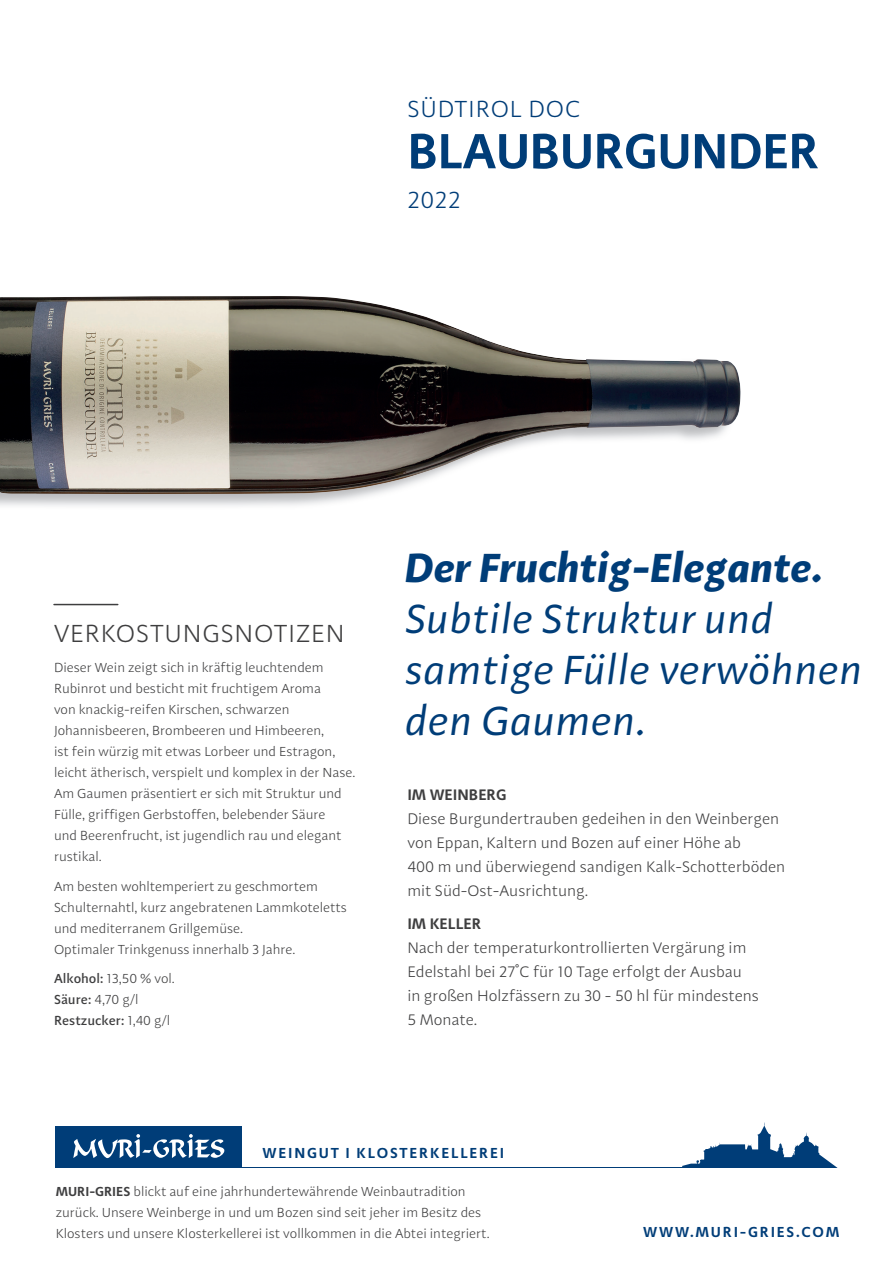
<style>
.page{position:relative;width:893px;height:1263px;background:#fff}
.page>*{position:absolute;margin:0;border:0;box-sizing:border-box;transform-origin:0 0}
.t1{font:600 51px "Adagio Sans";letter-spacing:-.01em;color:#003d78}
.t2{font:italic 42px/51px "Adagio Sans";color:#003d78}
.t3{font:italic 700 42px "Adagio Sans";color:#003d78}
.t4{font:300 25.5px "Adagio Sans";letter-spacing:.03em;color:#3e3e3f}
.t5{font:300 24px "Adagio Sans";letter-spacing:.03em;color:#003d78}
.t6{font:300 15.75px/24px "Adagio Sans";color:#3e3e3f}
.t7{font:600 15.75px "Adagio Sans";color:#3e3e3f}
.t8{font:600 15px "Adagio Sans";letter-spacing:.12em;color:#003d78}
.t9{font:300 13.5px/21px "Adagio Sans";color:#3e3e3f}
.t10{font:500 13.5px/21px "Adagio Sans";color:#3e3e3f}
.s1{font-weight:300}
.s2{font-weight:600}
</style>
<div class="page">
<svg style="left:682px;top:1122px;width:156px;height:46px"></svg>
<hr style="left:82px;top:1167px;width:746px;height:1px;background:#003d78">
<div style="left:56px;top:1127px;width:186px;height:41px;background:#003d78"></div>
<svg style="left:73px;top:1134px;width:151px;height:24px"></svg>
<img style="left:0;top:296px;width:741px;height:198px">
<hr style="left:54px;top:604px;width:64px;height:1px;background:#3e3e3f">
<h3 class="t5" style="left:407px;top:94px;width:174px">SÜDTIROL DOC</h3>
<h1 class="t1" style="left:408px;top:118px;width:413px">BLAUBURGUNDER</h1>
<h3 class="t5" style="left:407px;top:186px;width:55px">2022</h3>
<h3 class="t4" style="left:54px;top:618px;width:292px">VERKOSTUNGSNOTIZEN</h3>
<p class="t9" style="left:54px;top:657px;width:303px">Dieser Wein zeigt sich in kräftig leuchtendem Rubinrot und besticht mit fruchtigem Aroma<br>von knackig-reifen Kirschen, schwarzen Johannisbeeren, Brombeeren und Himbeeren,<br>ist fein würzig mit etwas Lorbeer und Estragon, leicht ätherisch, verspielt und komplex in der Nase.<br>Am Gaumen präsentiert er sich mit Struktur und Fülle, griffigen Gerbstoffen, belebender Säure<br>und Beerenfrucht, ist jugendlich rau und elegant rustikal.</p>
<p class="t9" style="left:54px;top:875px;width:295px">Am besten wohltemperiert zu geschmortem Schulternahtl, kurz angebratenen Lammkoteletts und mediterranem Grillgemüse.<br>Optimaler Trinkgenuss innerhalb 3 Jahre.</p>
<p class="t10" style="left:54px;top:968px;width:122px">Alkohol: <span class="s1">13,50 % vol.<br></span>Säure: <span class="s1">4,70 g/l<br></span>Restzucker: <span class="s1">1,40 g/l</span></p>
<h2 class="t3" style="left:407px;top:540px;width:419px">Der Fruchtig-Elegante.</h2>
<h2 class="t2" style="left:407px;top:594px;width:459px">Subtile Struktur und samtige Fülle verwöhnen den Gaumen.</h2>
<p class="t7" style="left:407px;top:785px;width:101px">IM WEINBERG</p>
<p class="t6" style="left:407px;top:807px;width:379px">Diese Burgundertrauben gedeihen in den Weinbergen von Eppan, Kaltern und Bozen auf einer Höhe ab<br>400 m und überwiegend sandigen Kalk-Schotterböden mit Süd-Ost-Ausrichtung.</p>
<p class="t7" style="left:407px;top:913px;width:76px">IM KELLER</p>
<p class="t6" style="left:407px;top:936px;width:353px">Nach der temperaturkontrollierten Vergärung im Edelstahl bei 27°C für 10 Tage erfolgt der Ausbau<br>in großen Holzfässern zu 30 - 50 hl für mindestens 5 Monate.</p>
<p class="t8" style="left:262px;top:1143px;width:243px">WEINGUT I KLOSTERKELLEREI</p>
<p class="t9" style="left:56px;top:1181px;width:435px"><span class="s2">MURI-GRIES</span> blickt auf eine jahrhundertewährende Weinbautradition zurück. Unsere Weinberge in und um Bozen sind seit jeher im Besitz des<br>Klosters und unsere Klosterkellerei ist vollkommen in die Abtei integriert.</p>
<p class="t8" style="left:643px;top:1222px;width:198px">WWW.MURI-GRIES.COM</p>
</div>
